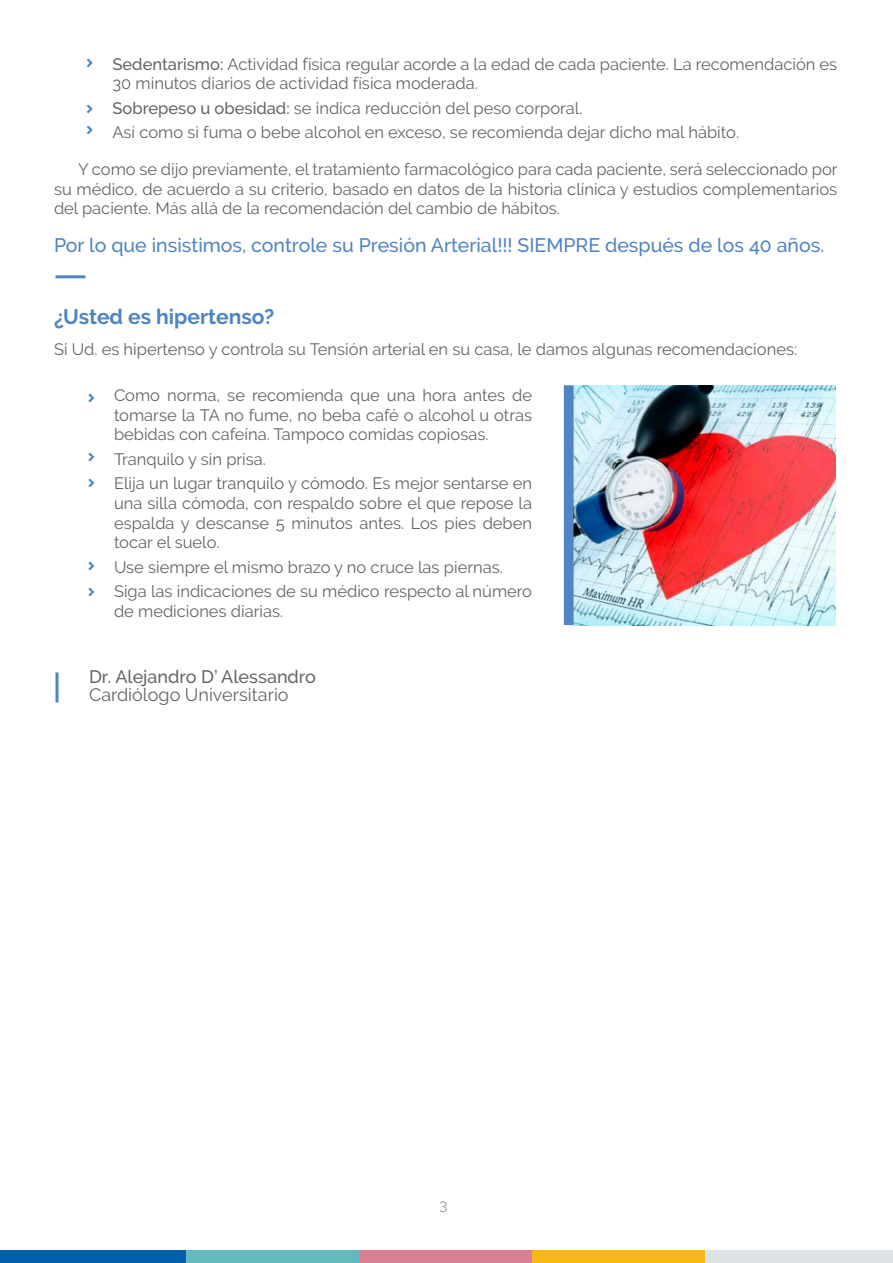
<style>
.page{position:relative;width:893px;height:1263px;background:#fff}
.page>*{position:absolute;margin:0;border:0;box-sizing:border-box;transform-origin:0 0}
.t1{font:700 21px "Raleway";color:#4d84c4}
.t2{font:500 19.5px "Raleway";color:#4d84c4}
.t3{font:500 18px/18px "Raleway";color:#646567}
.t4{font:16.5px/19.8px "Raleway";color:#626467;text-align:justify}
.t5{font:15px "Raleway";color:#939598}
.s1{font-weight:500}
.s2{font-weight:400}
</style>
<div class="page">
<div style="left:532px;top:1250px;width:173px;height:13px;background:#fab817"></div>
<div style="left:705px;top:1250px;width:188px;height:13px;background:#dee3e8"></div>
<div style="left:359px;top:1250px;width:173px;height:13px;background:#d68091"></div>
<div style="left:186px;top:1250px;width:173px;height:13px;background:#63babd"></div>
<div style="left:0;top:1250px;width:186px;height:13px;background:#0161aa"></div>
<hr style="left:56px;top:275px;width:29px;height:3px;background:#4d84c4">
<hr style="left:56px;top:672px;width:2px;height:30px;background:#4d84c4">
<img style="left:574px;top:385px;width:262px;height:240px">
<div style="left:564px;top:385px;width:10px;height:240px;background:#4f85c4"></div>
<p class="t4" style="left:112px;top:54px;width:726px"><span class="s1">Sedentarismo:</span> Actividad física regular acorde a la edad de cada paciente. La recomendación es<br>30 minutos diarios de actividad física moderada.</p>
<p class="t4" style="left:112px;top:98px;width:471px"><span class="s1">Sobrepeso u obesidad:</span> se indica reducción del peso corporal.</p>
<p class="t4" style="left:112px;top:122px;width:628px">Así como si fuma o bebe alcohol en exceso, se recomienda dejar dicho mal hábito.</p>
<p class="t4" style="left:54px;top:159px;width:785px;text-indent:24px">Y como se dijo previamente, el tratamiento farmacológico para cada paciente, será seleccionado por su médico, de acuerdo a su criterio, basado en datos de la historia clínica y estudios complementarios del paciente. Más allá de la recomendación del cambio de hábitos.</p>
<p class="t2" style="left:54px;top:234px;width:772px">Por lo que insistimos, controle su Presión Arterial!!! SIEMPRE después de los 40 años.</p>
<p class="t1" style="left:54px;top:305px;width:222px">¿Usted es hipertenso?</p>
<p class="t4" style="left:54px;top:339px;width:745px">Si Ud. es hipertenso y controla su Tensión arterial en su casa, le damos algunas recomendaciones:</p>
<p class="t4" style="left:114px;top:385px;width:420px">Como norma, se recomienda que una hora antes de tomarse la TA no fume, no beba café o alcohol u otras bebidas con cafeína. Tampoco comidas copiosas.</p>
<p class="t4" style="left:114px;top:449px;width:154px">Tranquilo y sin prisa.</p>
<p class="t4" style="left:114px;top:473px;width:420px">Elija un lugar tranquilo y cómodo. Es mejor sentarse en una silla cómoda, con respaldo sobre el que repose la espalda y descanse 5 minutos antes. Los pies deben tocar el suelo.</p>
<p class="t4" style="left:114px;top:557px;width:390px">Use siempre el mismo brazo y no cruce las piernas.</p>
<p class="t4" style="left:114px;top:581px;width:420px">Siga las indicaciones de su médico respecto al número de mediciones diarias.</p>
<p class="t3" style="left:89px;top:668px;width:228px">Dr. Alejandro D’ Alessandro<br><span class="s2">Cardiólogo Universitario</span></p>
<p class="t5" style="left:440px;top:1196px;width:10px">3</p>
</div>
